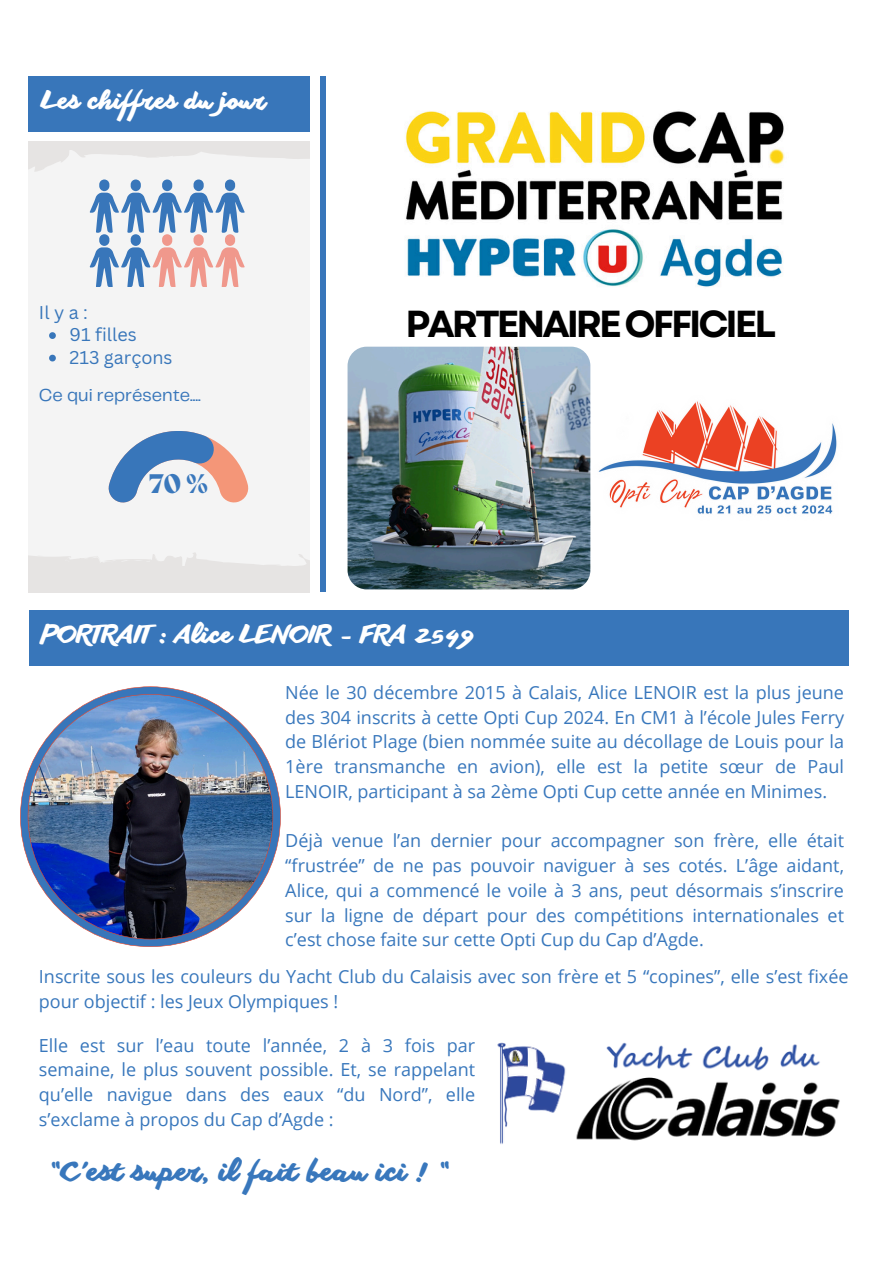
<style>
.page{position:relative;width:894px;height:1264px;background:#fff}
.page>*{position:absolute;margin:0;border:0;box-sizing:border-box;transform-origin:0 0}
.t1{font:700 37.5px "Garet";letter-spacing:-.085em;color:#000}
.t2{font:800 27.75px "Migra";color:#3a78bc}
.t3{font:700 27px "Another Shabby";color:#3877bc}
.t4{font:700 24px "Another Shabby";color:#fff}
.t5{font:18px/24.8px "Open Sans";color:#3877bc;text-align:justify}
.t6{font:18px "Canva Sans";color:#3876ba}
.t7{font:18px "Telegraf";color:#3876ba}
</style>
<div class="page">
<div style="left:29px;top:77px;width:281px;height:55px;background:#3876ba"></div>
<div style="left:29px;top:610px;width:819px;height:56px;background:#3876ba"></div>
<div style="left:29px;top:141px;width:281px;height:451px;background:#e6e4e3"></div>
<div style="left:29px;top:150px;width:280px;height:184px;background:#f4f4f4"></div>
<svg style="left:90px;top:179px;width:155px;height:108px"></svg>
<div style="left:29px;top:334px;width:280px;height:231px;background:#f4f4f4"></div>
<div style="left:320px;top:77px;width:6px;height:515px;background:#3876ba"></div>
<svg style="left:108px;top:431px;width:140px;height:71px"></svg>
<img style="left:20px;top:686px;width:261px;height:261px">
<img style="left:590px;top:379px;width:247px;height:154px">
<img style="left:405px;top:111px;width:380px;height:176px">
<img style="left:497px;top:1042px;width:343px;height:102px">
<img style="left:347px;top:347px;width:243px;height:242px;border-radius:19px">
<svg style="left:49px;top:332px;width:7px;height:7px"></svg>
<svg style="left:49px;top:355px;width:7px;height:6px"></svg>
<h3 class="t4" style="left:41px;top:88px;width:226px">Les chiffres du jour</h3>
<p class="t6" style="left:39px;top:299px;width:50px">Il y a :</p>
<p class="t6" style="left:70px;top:322px;width:69px">91 filles</p>
<h3 class="t6" style="left:70px;top:344px;width:104px">213 garçons</h3>
<p class="t7" style="left:39px;top:388px;width:163px">Ce qui représente....</p>
<h2 class="t2" style="left:149px;top:470px;width:60px">70%</h2>
<p class="t1" style="left:405px;top:297px;width:372px">PARTENAIREOFFICIEL</p>
<p class="t4" style="left:41px;top:621px;width:435px">PORTRAIT : Alice LENOIR - FRA 2549</p>
<p class="t5" style="left:285px;top:679px;width:560px">Née le 30 décembre 2015 à Calais, Alice LENOIR est la plus jeune des 304 inscrits à cette Opti Cup 2024. En CM1 à l’école Jules Ferry de Blériot Plage (bien nommée suite au décollage de Louis pour la 1ère transmanche en avion), elle est la petite sœur de Paul LENOIR, participant à sa 2ème Opti Cup cette année en Minimes.</p>
<p class="t5" style="left:285px;top:828px;width:560px">Déjà venue l’an dernier pour accompagner son frère, elle était “frustrée” de ne pas pouvoir naviguer à ses cotés. L’âge aidant, Alice, qui a commencé le voile à 3 ans, peut désormais s’inscrire sur la ligne de départ pour des compétitions internationales et c’est chose faite sur cette Opti Cup du Cap d’Agde.</p>
<p class="t5" style="left:39px;top:963px;width:810px">Inscrite sous les couleurs du Yacht Club du Calaisis avec son frère et 5 “copines”, elle s’est fixée pour objectif : les Jeux Olympiques !</p>
<p class="t5" style="left:39px;top:1032px;width:437px">Elle est sur l’eau toute l’année, 2 à 3 fois par semaine, le plus souvent possible. Et, se rappelant qu’elle navigue dans des eaux “du Nord”, elle s’exclame à propos du Cap d’Agde :</p>
<p class="t3" style="left:48px;top:1157px;width:402px">“C’est super, il fait beau ici ! “</p>
</div>
